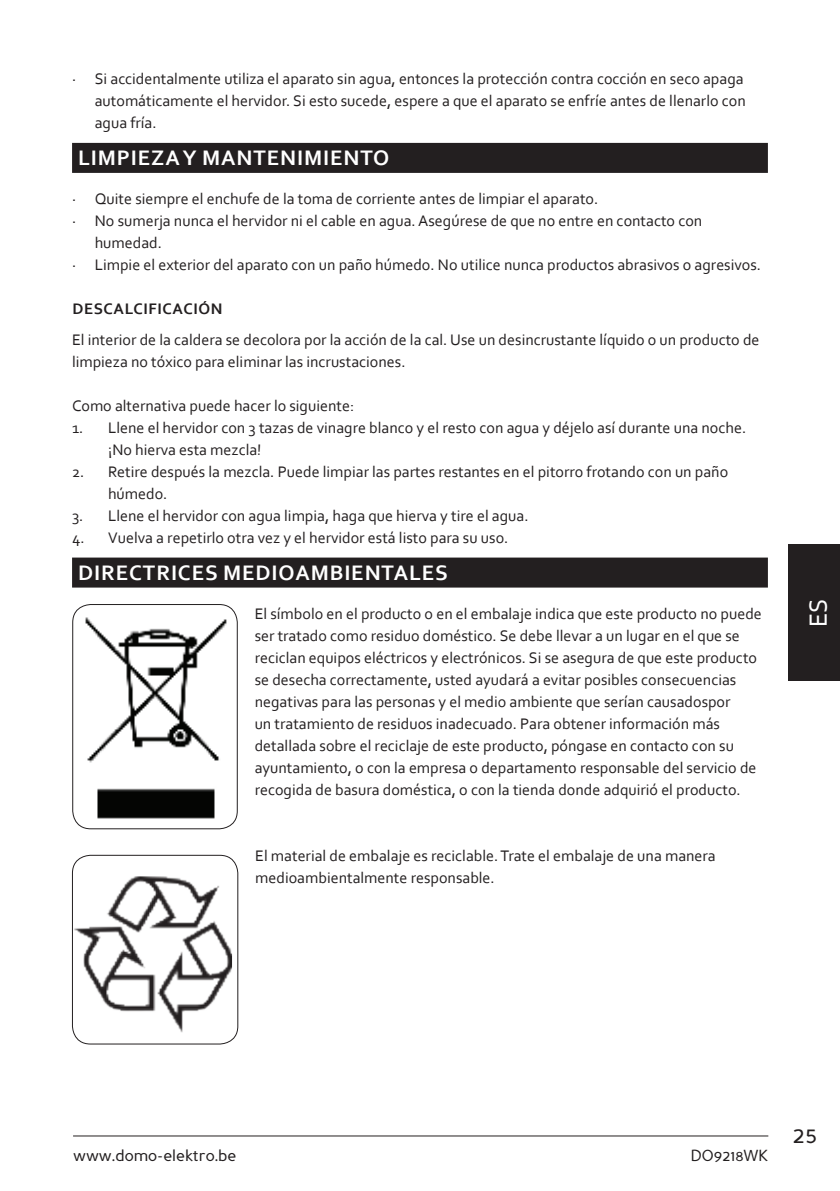
<style>
.page{position:relative;width:840px;height:1191px;background:#fff}
.page>*{position:absolute;margin:0;border:0;box-sizing:border-box;transform-origin:0 0}
.t1{font:26px "Corbel";color:#fff}
.t2{font:24px "Perspective Sans";color:#231f20}
.t3{font:700 22px "Corbel";letter-spacing:.04em;color:#fff}
.t4{font:16px/22px "Corbel";color:#231f20}
.t5{font:16px "Perspective Sans";color:#231f20}
.t6{font:700 16px "Corbel";letter-spacing:.04em;color:#231f20}
</style>
<div class="page">
<hr style="left:73px;top:1135px;width:694px;height:1px;background:#231f20">
<div style="left:788px;top:544px;width:51px;height:136px;background:#231f20"></div>
<div style="left:72px;top:143px;width:695px;height:30px;background:#231f20"></div>
<div style="left:72px;top:557px;width:695px;height:30px;background:#231f20"></div>
<img style="left:85px;top:617px;width:142px;height:202px">
<div style="left:72px;top:604px;width:165px;height:225px;border:1px solid #231f20;border-radius:18px"></div>
<img style="left:72px;top:876px;width:160px;height:156px">
<div style="left:72px;top:855px;width:166px;height:189px;border:1px solid #231f20;border-radius:18px"></div>
<p class="t4" style="left:95px;top:68px;width:652px;text-indent:-23px">· Si accidentalmente utiliza el aparato sin agua, entonces la protección contra cocción en seco apaga automáticamente el hervidor. Si esto sucede, espere a que el aparato se enfríe antes de llenarlo con agua fría.</p>
<h3 class="t3" style="left:78px;top:147px;width:312px">LIMPIEZA Y MANTENIMIENTO</h3>
<p class="t4" style="left:72px;top:188px;width:527px">· Quite siempre el enchufe de la toma de corriente antes de limpiar el aparato.</p>
<p class="t4" style="left:72px;top:210px;width:631px">· No sumerja nunca el hervidor ni el cable en agua. Asegúrese de que no entre en contacto con</p>
<p class="t4" style="left:95px;top:232px;width:69px">humedad.</p>
<p class="t4" style="left:72px;top:254px;width:690px">· Limpie el exterior del aparato con un paño húmedo. No utilice nunca productos abrasivos o agresivos.</p>
<p class="t6" style="left:72px;top:301px;width:151px">DESCALCIFICACIÓN</p>
<p class="t4" style="left:72px;top:328px;width:688px">El interior de la caldera se decolora por la acción de la cal. Use un desincrustante líquido o un producto de limpieza no tóxico para eliminar las incrustaciones.</p>
<p class="t4" style="left:72px;top:395px;width:283px">Como alternativa puede hacer lo siguiente:</p>
<p class="t4" style="left:108px;top:417px;width:639px;text-indent:-36px">1. Llene el hervidor con 3 tazas de vinagre blanco y el resto con agua y déjelo así durante una noche. ¡No hierva esta mezcla!</p>
<p class="t4" style="left:108px;top:461px;width:621px;text-indent:-36px">2. Retire después la mezcla. Puede limpiar las partes restantes en el pitorro frotando con un paño húmedo.</p>
<p class="t4" style="left:72px;top:505px;width:458px">3. Llene el hervidor con agua limpia, haga que hierva y tire el agua.</p>
<p class="t4" style="left:72px;top:527px;width:437px">4. Vuelva a repetirlo otra vez y el hervidor está listo para su uso.</p>
<h3 class="t3" style="left:78px;top:562px;width:371px">DIRECTRICES MEDIOAMBIENTALES</h3>
<p class="t4" style="left:254px;top:602px;width:508px">El símbolo en el producto o en el embalaje indica que este producto no puede ser tratado como residuo doméstico. Se debe llevar a un lugar en el que se reciclan equipos eléctricos y electrónicos. Si se asegura de que este producto se desecha correctamente, usted ayudará a evitar posibles consecuencias negativas para las personas y el medio ambiente que serían causadospor<br>un tratamiento de residuos inadecuado. Para obtener información más detallada sobre el reciclaje de este producto, póngase en contacto con su ayuntamiento, o con la empresa o departamento responsable del servicio de recogida de basura doméstica, o con la tienda donde adquirió el producto.</p>
<p class="t4" style="left:255px;top:844px;width:462px">El material de embalaje es reciclable. Trate el embalaje de una manera medioambientalmente responsable.</p>
<h1 class="t1" style="left:805px;top:627px;width:30px;rotate:-90deg">ES</h1>
<p class="t5" style="left:73px;top:1149px;width:165px">www.domo-elektro.be</p>
<p class="t5" style="left:690px;top:1149px;width:79px">DO9218WK</p>
<h2 class="t2" style="left:792px;top:1124px;width:26px">25</h2>
</div>
